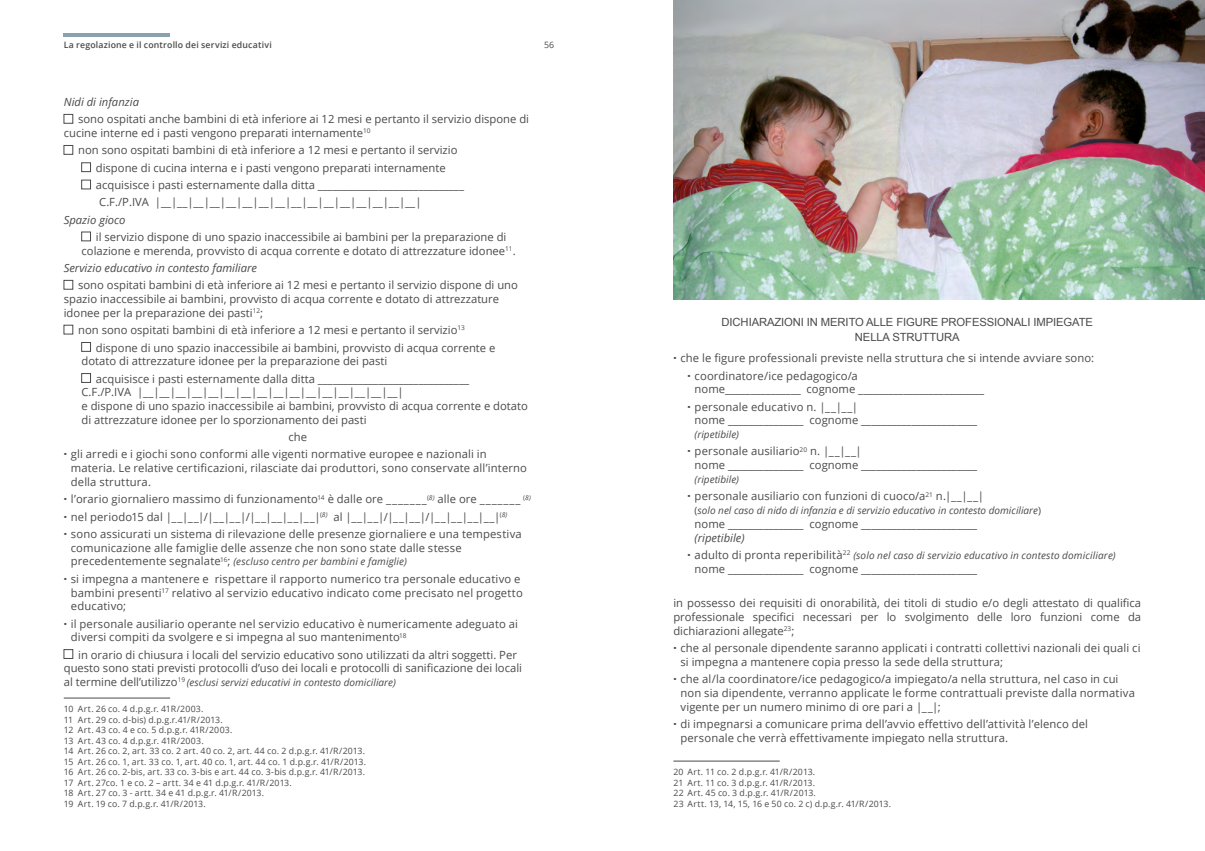
<style>
.page{position:relative;width:1205px;height:851px;background:#fff}
.page>*{position:absolute;margin:0;border:0;box-sizing:border-box;transform-origin:0 0}
.t1{font:11.25px/13.8px "Open Sans";letter-spacing:.005em;color:#4a4a49}
.t2{font:italic 11.25px "Open Sans";color:#4a4a49}
.t3{font:11.25px/15px "Arial";letter-spacing:-.01em;color:#4a4a49;text-align:center}
.t4{font:italic 10px "Open Sans";color:#4a4a49}
.t5{font:8.75px/10.5px "Open Sans";letter-spacing:.015em;color:#4a4a49}
.t6{font:600 8.75px "Open Sans";letter-spacing:.02em;color:#4a4a49}
.s1{font-weight:800}
.s2{font-style:normal;font-size:11.25px}
.s3{font-style:normal}
.s4{font-weight:800;font-style:normal;font-size:11.25px}
</style>
<div class="page">
<hr style="left:64px;top:34px;width:106px;height:3px;background:#8ba1ae">
<div style="left:64px;top:114px;width:9px;height:9px;border:1px solid #4a4a49"></div>
<div style="left:64px;top:145px;width:9px;height:9px;border:1px solid #4a4a49"></div>
<div style="left:81px;top:163px;width:10px;height:9px;border:1px solid #4a4a49"></div>
<div style="left:81px;top:180px;width:10px;height:9px;border:1px solid #4a4a49"></div>
<div style="left:81px;top:232px;width:10px;height:9px;border:1px solid #4a4a49"></div>
<div style="left:64px;top:280px;width:9px;height:9px;border:1px solid #4a4a49"></div>
<div style="left:64px;top:325px;width:9px;height:9px;border:1px solid #4a4a49"></div>
<div style="left:81px;top:342px;width:10px;height:9px;border:1px solid #4a4a49"></div>
<div style="left:81px;top:373px;width:10px;height:9px;border:1px solid #4a4a49"></div>
<div style="left:64px;top:649px;width:9px;height:9px;border:1px solid #4a4a49"></div>
<hr style="left:64px;top:697px;width:106px;height:1px;background:#4a4a49">
<img style="left:673px;top:0;width:532px;height:299px">
<hr style="left:673px;top:760px;width:107px;height:1px;background:#4a4a49">
<p class="t6" style="left:64px;top:39px;width:210px">La regolazione e il controllo dei servizi educativi</p>
<p class="t5" style="left:544px;top:39px;width:12px">56</p>
<p class="t2" style="left:64px;top:94px;width:77px">Nidi di infanzia</p>
<p class="t1" style="left:64px;top:112px;width:467px;text-indent:14px">sono ospitati anche bambini di età inferiore ai 12 mesi e pertanto il servizio dispone di cucine interne ed i pasti vengono preparati internamente<sup>10</sup></p>
<p class="t1" style="left:96px;top:141px;width:370px;line-height:17.2px;text-indent:-18px">non sono ospitati bambini di età inferiore a 12 mesi e pertanto il servizio dispone di cucina interna e i pasti vengono preparati internamente acquisisce i pasti esternamente dalla ditta _____________________________ C.F./P.IVA |__|__|__|__|__|__|__|__|__|__|__|__|__|__|__|__|</p>
<p class="t2" style="left:64px;top:212px;width:63px">Spazio gioco</p>
<p class="t1" style="left:81px;top:230px;width:436px;text-align:center">il servizio dispone di uno spazio inaccessibile ai bambini per la preparazione di colazione e merenda, provvisto di acqua corrente e dotato di attrezzature idonee<sup>11</sup>.</p>
<p class="t2" style="left:64px;top:260px;width:195px">Servizio educativo in contesto familiare</p>
<p class="t1" style="left:64px;top:278px;width:456px;text-indent:14px">sono ospitati bambini di età inferiore ai 12 mesi e pertanto il servizio dispone di uno spazio inaccessibile ai bambini, provvisto di acqua corrente e dotato di attrezzature idonee per la preparazione dei pasti<sup>12</sup>;</p>
<p class="t1" style="left:96px;top:321px;width:401px;line-height:17.2px;text-indent:-18px">non sono ospitati bambini di età inferiore a 12 mesi e pertanto il servizio<sup>13 </sup>dispone di uno spazio inaccessibile ai bambini, provvisto di acqua corrente e</p>
<p class="t1" style="left:96px;top:352px;width:375px;line-height:17.2px;text-indent:-14px">dotato di attrezzature idonee per la preparazione dei pasti<br>acquisisce i pasti esternamente dalla ditta ______________________________</p>
<p class="t1" style="left:81px;top:385px;width:448px">C.F./P.IVA |__|__|__|__|__|__|__|__|__|__|__|__|__|__|__|__|<br>e dispone di uno spazio inaccessibile ai bambini, provvisto di acqua corrente e dotato di attrezzature idonee per lo sporzionamento dei pasti</p>
<p class="t1" style="left:64px;top:428px;width:424px;line-height:17.2px;text-indent:225px">che<br><span class="s1">·</span> gli arredi e i giochi sono conformi alle vigenti normative europee e nazionali in</p>
<p class="t1" style="left:71px;top:461px;width:458px">materia. Le relative certificazioni, rilasciate dai produttori, sono conservate all’interno della struttura.</p>
<p class="t1" style="left:64px;top:490px;width:469px;line-height:17.2px"><span class="s1">·</span> l’orario giornaliero massimo di funzionamento<sup>14</sup> è dalle ore _______<sup>(</sup><sup>8)</sup> alle ore _______ <sup>(</sup><sup>8) </sup><span class="s1">·</span> nel periodo15 dal |__|__|/|__|__|/|__|__|__|__|<sup>(</sup><sup>8)</sup> al |__|__|/|__|__|/|__|__|__|__|<sup>(</sup><sup>8)<br></sup><span class="s1">·</span> sono assicurati un sistema di rilevazione delle presenze giornaliere e una tempestiva</p>
<p class="t1" style="left:71px;top:540px;width:392px">comunicazione alle famiglie delle assenze che non sono state dalle stesse</p>
<p class="t4" style="left:71px;top:555px;width:338px"><span class="s2">precedentemente segnalate</span><sup>16</sup><span class="s2">;</span> (escluso centro per bambini e famiglie)</p>
<p class="t1" style="left:71px;top:571px;width:453px;text-indent:-7px"><span class="s1">·</span> si impegna a mantenere e rispettare il rapporto numerico tra personale educativo e bambini presenti<sup>17</sup> relativo al servizio educativo indicato come precisato nel progetto educativo;</p>
<p class="t1" style="left:71px;top:616px;width:449px;text-indent:-7px"><span class="s1">·</span> il personale ausiliario operante nel servizio educativo è numericamente adeguato ai diversi compiti da svolgere e si impegna al suo mantenimento<sup>18</sup></p>
<p class="t1" style="left:64px;top:647px;width:460px;text-indent:14px">in orario di chiusura i locali del servizio educativo sono utilizzati da altri soggetti. Per questo sono stati previsti protocolli d’uso dei locali e protocolli di sanificazione dei locali</p>
<p class="t4" style="left:64px;top:675px;width:334px"><span class="s2">al termine dell’utilizzo</span><sup>19</sup> (esclusi servizi educativi in contesto domiciliare)</p>
<p class="t5" style="left:64px;top:703px;width:304px">10 Art. 26 co. 4 d.p.g.r. 41R/2003.<br>11 Art. 29 co. d-bis) d.p.g.r.41/R/2013.<br>12 Art. 43 co. 4 e co. 5 d.p.g.r. 41R/2003.<br>13 Art. 43 co. 4 d.p.g.r. 41R/2003.<br>14 Art. 26 co. 2, art. 33 co. 2 art. 40 co. 2, art. 44 co. 2 d.p.g.r. 41/R/2013.<br>15 Art. 26 co. 1, art. 33 co. 1, art. 40 co. 1, art. 44 co. 1 d.p.g.r. 41/R/2013.<br>16 Art. 26 co. 2-bis, art. 33 co. 3-bis e art. 44 co. 3-bis d.p.g.r. 41/R/2013.<br>17 Art. 27co. 1 e co. 2 – artt. 34 e 41 d.p.g.r. 41/R/2013.<br>18 Art. 27 co. 3 - artt. 34 e 41 d.p.g.r. 41/R/2013.<br>19 Art. 19 co. 7 d.p.g.r. 41/R/2013.</p>
<p class="t3" style="left:721px;top:315px;width:373px">DICHIARAZIONI IN MERITO ALLE FIGURE PROFESSIONALI IMPIEGATE<br>NELLA STRUTTURA</p>
<p class="t1" style="left:687px;top:349px;width:408px;line-height:17.2px;text-indent:-14px"><span class="s1">·</span> che le figure professionali previste nella struttura che si intende avviare sono: <span class="s1">·</span> coordinatore/ice pedagogico/a</p>
<p class="t1" style="left:687px;top:380px;width:298px;line-height:17.2px;text-indent:7px">nome_______________ cognome _________________________ <span class="s1">·</span> personale educativo n. |__|__|</p>
<p class="t1" style="left:694px;top:413px;width:284px">nome _______________ cognome _______________________</p>
<p class="t4" style="left:694px;top:427px;width:46px">(ripetibile)</p>
<p class="t1" style="left:694px;top:444px;width:284px;text-indent:-7px"><span class="s1">·</span> personale ausiliario<sup>20</sup> n. |__|__|<br>nome _______________ cognome _______________________</p>
<p class="t4" style="left:694px;top:472px;width:46px">(ripetibile)</p>
<p class="t1" style="left:687px;top:489px;width:298px"><span class="s1">·</span> personale ausiliario con funzioni di cuoco/a<sup>21</sup> n.|__|__|</p>
<p class="t4" style="left:694px;top:503px;width:348px"><span class="s3">(</span>solo nel caso di nido di infanzia e di servizio educativo in contesto domiciliare<span class="s3">)</span></p>
<p class="t1" style="left:694px;top:516px;width:284px">nome _______________ cognome _______________________</p>
<p class="t2" style="left:694px;top:529px;width:52px">(ripetibile)</p>
<p class="t4" style="left:687px;top:548px;width:430px"><span class="s4">·</span> <span class="s2">adulto di pronta reperibilità</span><sup>22</sup> (solo nel caso di servizio educativo in contesto domiciliare)</p>
<p class="t1" style="left:673px;top:596px;width:469px;text-align:justify">in possesso dei requisiti di onorabilità, dei titoli di studio e/o degli attestato di qualifica professionale specifici necessari per lo svolgimento delle loro funzioni come da dichiarazioni allegate<sup>23</sup>;</p>
<p class="t1" style="left:680px;top:640px;width:461px;text-indent:-7px"><span class="s1">·</span> che al personale dipendente saranno applicati i contratti collettivi nazionali dei quali ci si impegna a mantenere copia presso la sede della struttura;</p>
<p class="t1" style="left:680px;top:671px;width:456px;text-indent:-7px"><span class="s1">·</span> che al/la coordinatore/ice pedagogico/a impiegato/a nella struttura, nel caso in cui non sia dipendente, verranno applicate le forme contrattuali previste dalla normativa vigente per un numero minimo di ore pari a |__|;</p>
<p class="t1" style="left:680px;top:716px;width:409px;text-indent:-7px"><span class="s1">·</span> di impegnarsi a comunicare prima dell’avvio effettivo dell’attività l’elenco del personale che verrà effettivamente impiegato nella struttura.</p>
<p class="t5" style="left:673px;top:766px;width:219px">20 Art. 11 co. 2 d.p.g.r. 41/R/2013.<br>21 Art. 11 co. 3 d.p.g.r. 41/R/2013.<br>22 Art. 45 co. 3 d.p.g.r. 41/R/2013.<br>23 Artt. 13, 14, 15, 16 e 50 co. 2 c) d.p.g.r. 41/R/2013.</p>
</div>
